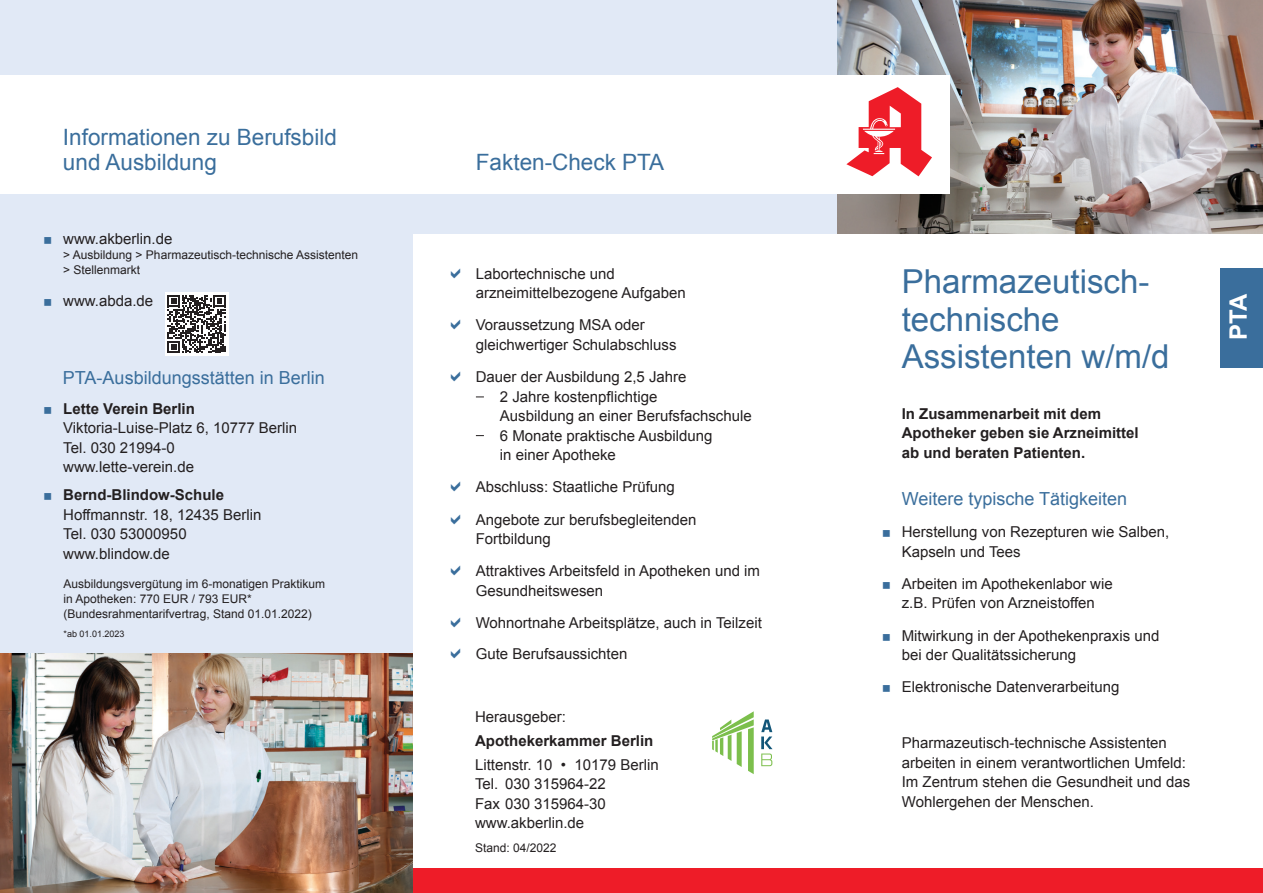
<style>
.page{position:relative;width:1263px;height:893px;background:#fff}
.page>*{position:absolute;margin:0;border:0;box-sizing:border-box;transform-origin:0 0}
.t1{font:33px/37.5px "Arial";color:#3a6e9c}
.t2{font:700 24px "Arial";color:#fff}
.t3{font:22.5px/25.5px "Arial";color:#3a6e9c}
.t4{font:18px "Arial";color:#3a6e9c}
.t5{font:15px/19.5px "Arial";color:#231f20}
.t6{font:700 15px/19.5px "Arial";color:#231f20}
.t7{font:12px/15px "Arial";color:#231f20}
.t8{font:9px "Arial";color:#231f20}
</style>
<div class="page">
<div style="left:0;top:0;width:1263px;height:233px;background:#e1e9f6"></div>
<img style="left:838px;top:0;width:425px;height:233px">
<div style="left:0;top:0;width:412px;height:893px;background:#e1e9f6"></div>
<div style="left:0;top:75px;width:949px;height:119px;background:#fff"></div>
<div style="left:1px;top:869px;width:1262px;height:24px;background:#ee1c28"></div>
<img style="left:0;top:653px;width:412px;height:240px">
<div style="left:1220px;top:268px;width:43px;height:99px;background:#3a6e9c"></div>
<svg style="left:846px;top:87px;width:86px;height:89px"></svg>
<svg style="left:712px;top:711px;width:42px;height:63px"></svg>
<svg style="left:761px;top:719px;width:11px;height:47px"></svg>
<div style="left:165px;top:292px;width:64px;height:64px;background:#fff"></div>
<svg style="left:168px;top:295px;width:58px;height:58px"></svg>
<h3 class="t3" style="left:63px;top:124px;width:275px">Informationen zu Berufsbild und Ausbildung</h3>
<p class="t5" style="left:63px;top:229px;width:111px">www.akberlin.de</p>
<p class="t7" style="left:63px;top:247px;width:296px">&gt; Ausbildung &gt; Pharmazeutisch-technische Assistenten &gt; Stellenmarkt</p>
<p class="t5" style="left:63px;top:291px;width:92px">www.abda.de</p>
<p class="t4" style="left:63px;top:366px;width:263px">PTA-Ausbildungsstätten in Berlin</p>
<p class="t6" style="left:63px;top:399px;width:133px">Lette Verein Berlin</p>
<p class="t5" style="left:63px;top:418px;width:235px">Viktoria-Luise-Platz 6, 10777 Berlin<br>Tel. 030 21994-0 www.lette-verein.de</p>
<p class="t6" style="left:63px;top:486px;width:162px">Bernd-Blindow-Schule</p>
<p class="t5" style="left:63px;top:505px;width:200px">Hoffmannstr. 18, 12435 Berlin<br>Tel. 030 53000950 www.blindow.de</p>
<p class="t7" style="left:64px;top:576px;width:263px">Ausbildungsvergütung im 6-monatigen Praktikum in Apotheken: 770 EUR / 793 EUR* (Bundesrahmentarifvertrag, Stand 01.01.2022)</p>
<p class="t8" style="left:64px;top:628px;width:63px">*ab 01.01.2023</p>
<h3 class="t3" style="left:476px;top:150px;width:190px">Fakten-Check PTA</h3>
<p class="t5" style="left:476px;top:264px;width:212px">Labortechnische und arzneimittelbezogene Aufgaben</p>
<p class="t5" style="left:476px;top:315px;width:202px">Voraussetzung MSA oder gleichwertiger Schulabschluss</p>
<p class="t5" style="left:500px;top:367px;width:253px;text-indent:-24px">Dauer der Ausbildung 2,5 Jahre<br>2 Jahre kostenpflichtige<br>Ausbildung an einer Berufsfachschule<br>6 Monate praktische Ausbildung<br>in einer Apotheke</p>
<p class="t5" style="left:476px;top:471px;width:222px;line-height:32.2px">Abschluss: Staatliche Prüfung<br>Angebote zur berufsbegleitenden</p>
<p class="t5" style="left:476px;top:523px;width:286px;line-height:32.2px">Fortbildung<br>Attraktives Arbeitsfeld in Apotheken und im</p>
<p class="t5" style="left:476px;top:575px;width:288px;line-height:32.2px">Gesundheitswesen<br>Wohnortnahe Arbeitsplätze, auch in Teilzeit</p>
<p class="t5" style="left:476px;top:644px;width:153px">Gute Berufsaussichten</p>
<p class="t5" style="left:475px;top:707px;width:92px">Herausgeber:</p>
<p class="t6" style="left:475px;top:731px;width:180px">Apothekerkammer Berlin</p>
<p class="t5" style="left:475px;top:755px;width:185px">Littenstr. 10 • 10179 Berlin<br>Tel. 030 315964-22<br>Fax 030 315964-30 www.akberlin.de</p>
<p class="t7" style="left:475px;top:840px;width:83px">Stand: 04/2022</p>
<h1 class="t1" style="left:902px;top:263px;width:269px">Pharmazeutisch&shy;technische<br>Assistenten w/m/d</h1>
<p class="t6" style="left:902px;top:404px;width:238px">In Zusammenarbeit mit dem<br>Apotheker geben sie Arzneimittel ab und beraten Patienten.</p>
<p class="t4" style="left:902px;top:487px;width:227px">Weitere typische Tätigkeiten</p>
<p class="t5" style="left:902px;top:522px;width:269px">Herstellung von Rezepturen wie Salben,<br>Kapseln und Tees</p>
<p class="t5" style="left:902px;top:574px;width:212px">Arbeiten im Apothekenlabor wie z.B. Prüfen von Arzneistoffen</p>
<p class="t5" style="left:902px;top:626px;width:259px">Mitwirkung in der Apothekenpraxis und bei der Qualitätssicherung</p>
<p class="t5" style="left:902px;top:677px;width:219px">Elektronische Datenverarbeitung</p>
<p class="t5" style="left:902px;top:733px;width:290px">Pharmazeutisch-technische Assistenten arbeiten in einem verantwortlichen Umfeld:<br>Im Zentrum stehen die Gesundheit und das Wohlergehen der Menschen.</p>
<h2 class="t2" style="left:1222px;top:340px;width:48px;rotate:-90deg">PTA</h2>
</div>
